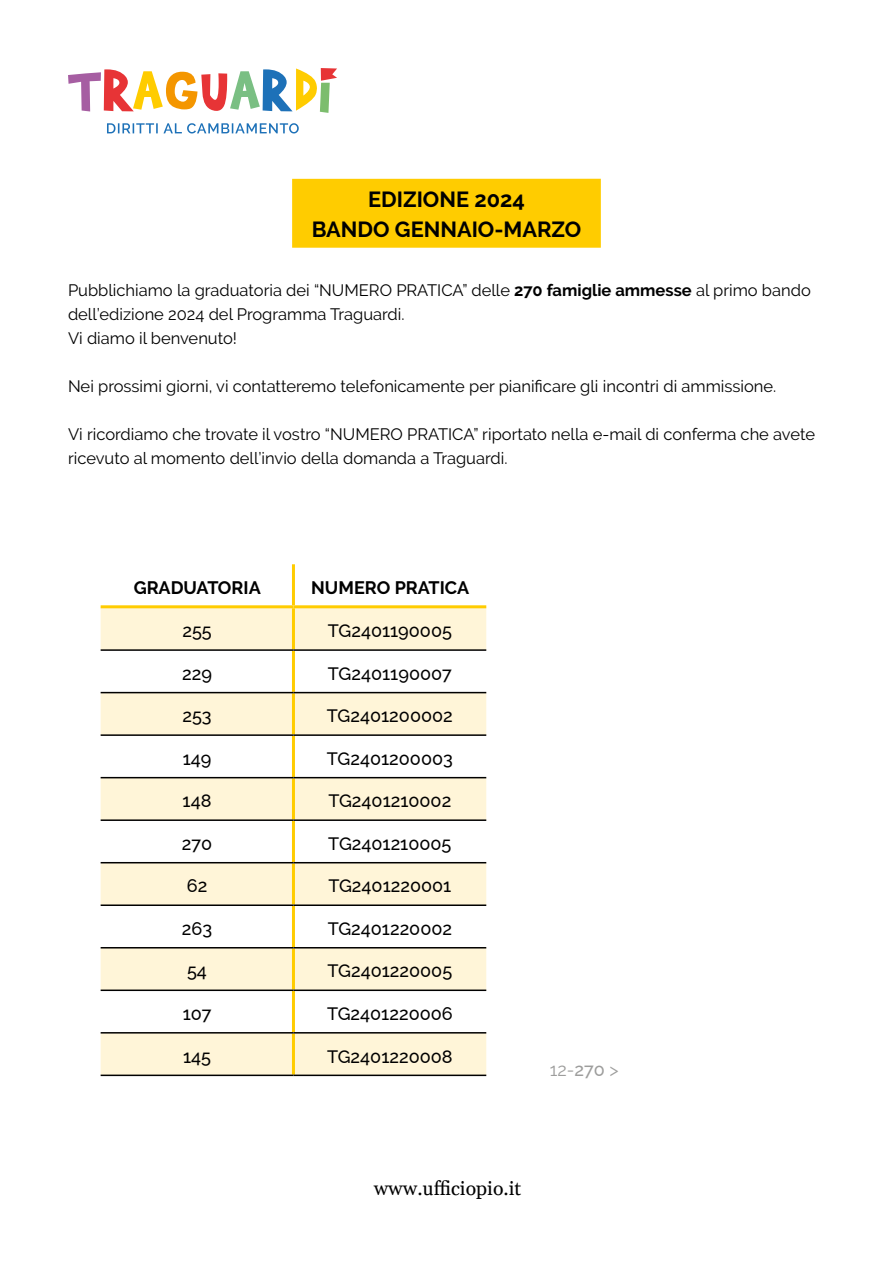
<style>
.page{position:relative;width:893px;height:1263px;background:#fff}
.page>*{position:absolute;margin:0;border:0;box-sizing:border-box;transform-origin:0 0}
.t1{font:700 21.75px/30px "Raleway";color:#000;text-align:center}
.t2{font:19.5px "Gelasio";color:#000}
.t3{font:100 18px "Raleway";color:#000}
.t4{font:700 18px "Raleway";color:#000}
.t5{font:18px "Raleway";color:#9d9d9c}
.t6{font:16.5px/24px "Raleway";color:#000}
.s1{font-weight:700}
.s2{font-weight:100}
</style>
<div class="page">
<div style="left:292px;top:179px;width:309px;height:69px;background:#fc0"></div>
<svg style="left:68px;top:68px;width:269px;height:45px"></svg>
<svg style="left:107px;top:123px;width:192px;height:10px"></svg>
<svg style="left:101px;top:608px;width:385px;height:466px;fill:#fff5d8"></svg>
<hr style="left:292px;top:564px;width:3px;height:41px;background:#fc0">
<hr style="left:292px;top:608px;width:3px;height:41px;background:#fc0">
<hr style="left:292px;top:651px;width:3px;height:41px;background:#fc0">
<hr style="left:292px;top:693px;width:3px;height:41px;background:#fc0">
<hr style="left:292px;top:736px;width:3px;height:41px;background:#fc0">
<hr style="left:292px;top:778px;width:3px;height:41px;background:#fc0">
<hr style="left:292px;top:821px;width:3px;height:41px;background:#fc0">
<hr style="left:292px;top:863px;width:3px;height:41px;background:#fc0">
<hr style="left:292px;top:906px;width:3px;height:41px;background:#fc0">
<hr style="left:292px;top:948px;width:3px;height:41px;background:#fc0">
<hr style="left:292px;top:991px;width:3px;height:41px;background:#fc0">
<hr style="left:292px;top:1033px;width:3px;height:41px;background:#fc0">
<hr style="left:101px;top:649px;width:192px;height:2px;background:#000">
<hr style="left:293px;top:649px;width:193px;height:2px;background:#000">
<hr style="left:101px;top:692px;width:192px;height:1px;background:#000">
<hr style="left:293px;top:692px;width:193px;height:1px;background:#000">
<hr style="left:101px;top:734px;width:192px;height:2px;background:#000">
<hr style="left:293px;top:734px;width:193px;height:2px;background:#000">
<hr style="left:101px;top:777px;width:192px;height:1px;background:#000">
<hr style="left:293px;top:777px;width:193px;height:1px;background:#000">
<hr style="left:101px;top:819px;width:192px;height:2px;background:#000">
<hr style="left:293px;top:819px;width:193px;height:2px;background:#000">
<hr style="left:101px;top:862px;width:192px;height:1px;background:#000">
<hr style="left:293px;top:862px;width:193px;height:1px;background:#000">
<hr style="left:101px;top:904px;width:192px;height:2px;background:#000">
<hr style="left:293px;top:904px;width:193px;height:2px;background:#000">
<hr style="left:101px;top:947px;width:192px;height:1px;background:#000">
<hr style="left:293px;top:947px;width:193px;height:1px;background:#000">
<hr style="left:101px;top:989px;width:192px;height:2px;background:#000">
<hr style="left:293px;top:989px;width:193px;height:2px;background:#000">
<hr style="left:101px;top:1032px;width:192px;height:1px;background:#000">
<hr style="left:293px;top:1032px;width:193px;height:1px;background:#000">
<hr style="left:101px;top:1074px;width:192px;height:2px;background:#000">
<hr style="left:293px;top:1074px;width:193px;height:2px;background:#000">
<hr style="left:101px;top:605px;width:192px;height:3px;background:#fc0">
<hr style="left:293px;top:605px;width:193px;height:3px;background:#fc0">
<h1 class="t1" style="left:312px;top:185px;width:271px">EDIZIONE 2024<br>BANDO GENNAIO-MARZO</h1>
<p class="t6" style="left:68px;top:278px;width:744px">Pubblichiamo la graduatoria dei “NUMERO PRATICA” delle <span class="s1">270 famiglie ammesse</span> al primo bando dell’edizione 2024 del Programma Traguardi.<br>Vi diamo il benvenuto!</p>
<p class="t6" style="left:68px;top:374px;width:710px">Nei prossimi giorni, vi contatteremo telefonicamente per pianificare gli incontri di ammissione.</p>
<p class="t6" style="left:68px;top:422px;width:748px">Vi ricordiamo che trovate il vostro “NUMERO PRATICA” riportato nella e-mail di conferma che avete ricevuto al momento dell’invio della domanda a Traguardi.</p>
<p class="t4" style="left:134px;top:577px;width:128px">GRADUATORIA</p>
<p class="t4" style="left:311px;top:577px;width:159px">NUMERO PRATICA</p>
<p class="t3" style="left:182px;top:616px;width:31px">255</p>
<p class="t3" style="left:328px;top:616px;width:126px">TG2401190005</p>
<p class="t3" style="left:182px;top:659px;width:31px">229</p>
<p class="t3" style="left:328px;top:659px;width:125px">TG2401190007</p>
<p class="t3" style="left:182px;top:702px;width:31px">253</p>
<p class="t3" style="left:327px;top:702px;width:127px">TG2401200002</p>
<p class="t3" style="left:183px;top:744px;width:30px">149</p>
<p class="t3" style="left:327px;top:744px;width:127px">TG2401200003</p>
<p class="t3" style="left:183px;top:787px;width:30px">148</p>
<p class="t3" style="left:328px;top:787px;width:124px">TG2401210002</p>
<p class="t3" style="left:182px;top:829px;width:32px">270</p>
<p class="t3" style="left:328px;top:829px;width:125px">TG2401210005</p>
<p class="t3" style="left:187px;top:872px;width:22px">62</p>
<p class="t3" style="left:328px;top:872px;width:124px">TG2401220001</p>
<p class="t3" style="left:182px;top:914px;width:32px">263</p>
<p class="t3" style="left:328px;top:914px;width:126px">TG2401220002</p>
<p class="t3" style="left:187px;top:957px;width:21px">54</p>
<p class="t3" style="left:328px;top:957px;width:126px">TG2401220005</p>
<p class="t3" style="left:183px;top:999px;width:30px">107</p>
<p class="t3" style="left:327px;top:999px;width:127px">TG2401220006</p>
<p class="t3" style="left:183px;top:1042px;width:30px">145</p>
<p class="t3" style="left:327px;top:1042px;width:127px">TG2401220008</p>
<p class="t5" style="left:550px;top:1059px;width:70px">12-<span class="s2">270</span> &gt;</p>
<p class="t2" style="left:374px;top:1170px;width:148px">www.ufficiopio.it</p>
</div>
